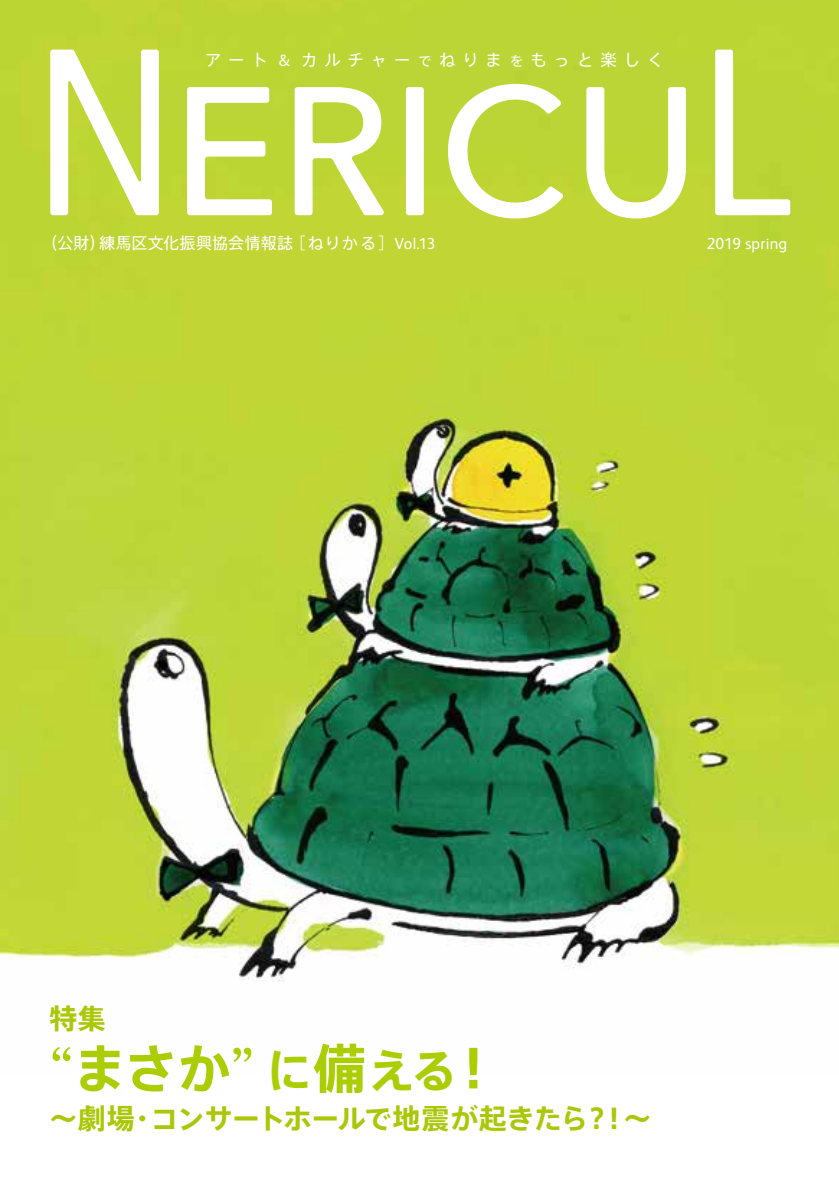
<style>
.page{position:relative;width:839px;height:1191px;background:#fff}
.page>*{position:absolute;margin:0;border:0;box-sizing:border-box;transform-origin:0 0}
.t1{font:700 52.8px "Axis Pro N";color:#abcd03}
.t2{font:700 27.8px "Axis Pro N";letter-spacing:-.015em;color:#abc708}
.t3{font:16.4px "Axis Pro N";letter-spacing:.42em;color:#fff}
.t4{font:16px "Axis Pro N";letter-spacing:.02em;color:#fff}
.t5{font:16px "FS Albert Pro";letter-spacing:.01em;color:#fff}
.s1{font-family:"FS Albert Pro"}
.s2{font-size:13.6px}
.s3{font-family:"Hira Min Pro N W3";font-weight:400}
.s4{font-size:46px}
</style>
<div class="page">
<img style="left:0;top:0;width:839px;height:981px">
<svg style="left:187px;top:87px;width:85px;height:128px"></svg>
<svg style="left:295px;top:87px;width:89px;height:128px"></svg>
<div style="left:406px;top:87px;width:18px;height:128px;background:#fff;border-radius:3px"></div>
<svg style="left:448px;top:84px;width:115px;height:134px"></svg>
<svg style="left:586px;top:87px;width:100px;height:131px"></svg>
<svg style="left:715px;top:50px;width:75px;height:165px"></svg>
<svg style="left:50px;top:50px;width:109px;height:165px"></svg>
<p class="t3" style="left:205px;top:51px;width:460px">アート <span class="s1">&amp;</span> カルチャー<span class="s2">で</span>ねりま<span class="s2">を</span>もっと楽しく</p>
<p class="t4" style="left:42px;top:235px;width:395px">（公財）練馬区文化振興協会情報誌［ねりかる］<span class="s1">Vol.13</span></p>
<p class="t5" style="left:706px;top:232px;width:82px">2019 spring</p>
<h2 class="t2" style="left:50px;top:1005px;width:58px">特集</h2>
<h1 class="t1" style="left:48px;top:1042px;width:453px"><span class="s3">“</span>まさか<span class="s3">”</span> <span class="s4">に</span>備<span class="s4">える</span>！</h1>
<h2 class="t2" style="left:50px;top:1104px;width:603px">～劇場・コンサートホールで地震が起きたら？！～</h2>
</div>
